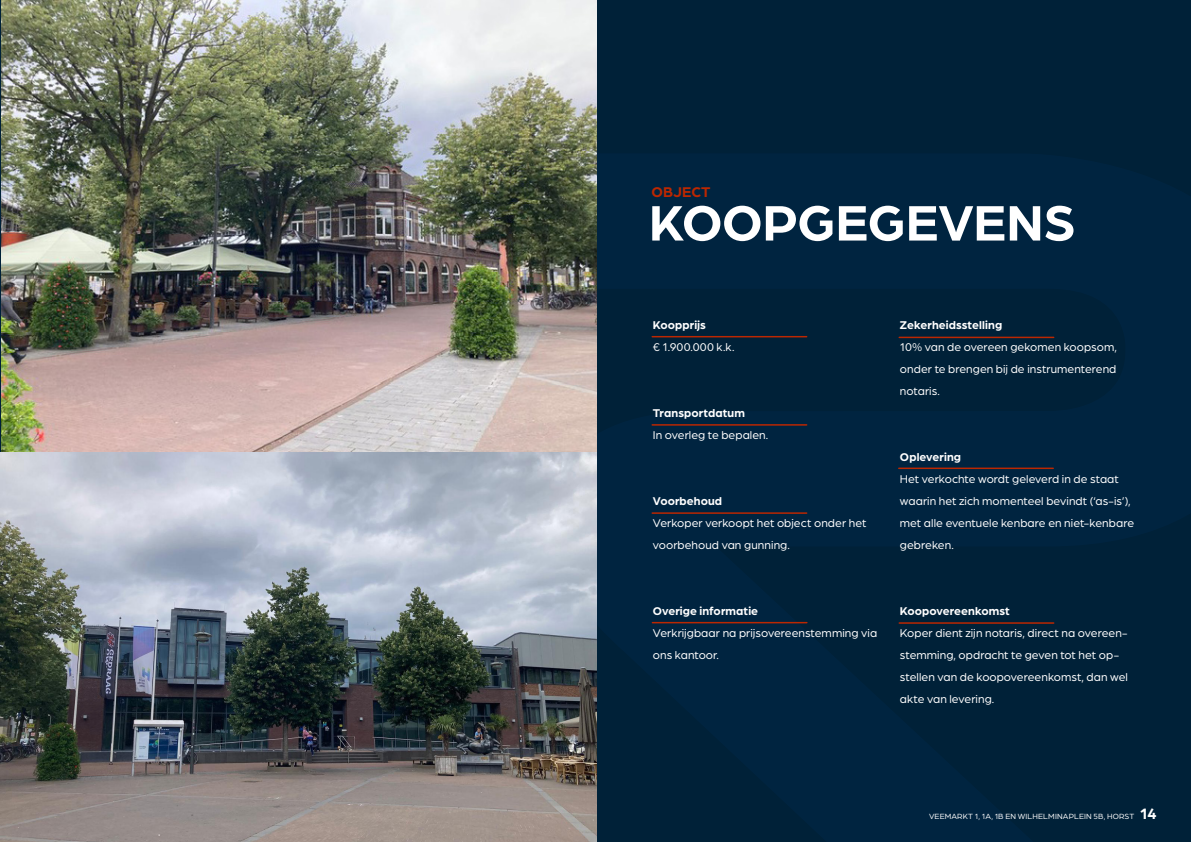
<style>
.page{position:relative;width:1191px;height:842px;background:#002138}
.page>*{position:absolute;margin:0;border:0;box-sizing:border-box;transform-origin:0 0}
.Koppen_groot_wit{font:700 53px "Arboria";letter-spacing:-.005em;color:#fff}
.Kopjes_klein_rood{font:700 15px "Arboria";letter-spacing:.01em;color:#bc2701}
.Broodtekst_wit{font:12px/22px "Arboria";letter-spacing:.005em;color:#fff}
.Broodtekst_wit-2{font:700 12px "Arboria";letter-spacing:.01em;color:#fff}
.t1{font:8px "Arboria";letter-spacing:.02em;color:#fff}
.s1{font-weight:700;font-size:16px}
</style>
<div class="page">
<img style="left:1px;top:0;width:595px;height:842px">
<hr style="left:652px;top:336px;width:154px;height:1px;background:#bc2701">
<hr style="left:899px;top:337px;width:154px;height:1px;background:#bc2701">
<hr style="left:652px;top:424px;width:154px;height:2px;background:#bc2701">
<hr style="left:899px;top:622px;width:154px;height:2px;background:#bc2701">
<hr style="left:652px;top:512px;width:154px;height:2px;background:#bc2701">
<hr style="left:898px;top:468px;width:155px;height:1px;background:#bc2701">
<hr style="left:652px;top:622px;width:155px;height:1px;background:#bc2701">
<p class="Kopjes_klein_rood" style="left:651px;top:181px;width:61px">OBJECT</p>
<p class="Koppen_groot_wit" style="left:649px;top:186px;width:428px">KOOPGEGEVENS</p>
<p class="Broodtekst_wit-2" style="left:653px;top:316px;width:55px">Koopprijs</p>
<p class="Broodtekst_wit" style="left:653px;top:335px;width:83px">€ 1.900.000 k.k.</p>
<p class="Broodtekst_wit-2" style="left:653px;top:404px;width:94px">Transportdatum</p>
<p class="Broodtekst_wit" style="left:653px;top:423px;width:117px">In overleg te bepalen.</p>
<p class="Broodtekst_wit-2" style="left:653px;top:492px;width:71px">Voorbehoud</p>
<p class="Broodtekst_wit" style="left:653px;top:511px;width:215px">Verkoper verkoopt het object onder het voorbehoud van gunning.</p>
<p class="Broodtekst_wit-2" style="left:653px;top:602px;width:107px">Overige informatie</p>
<p class="Broodtekst_wit" style="left:653px;top:621px;width:226px">Verkrijgbaar na prijsovereenstemming via ons kantoor.</p>
<p class="Broodtekst_wit-2" style="left:900px;top:316px;width:104px">Zekerheidsstelling</p>
<p class="Broodtekst_wit" style="left:900px;top:335px;width:218px;text-align:justify">10% van de overeen gekomen koopsom, onder te brengen bij de instrumenterend notaris.</p>
<p class="Broodtekst_wit-2" style="left:900px;top:448px;width:63px">Oplevering</p>
<p class="Broodtekst_wit" style="left:900px;top:467px;width:236px">Het verkochte wordt geleverd in de staat waarin het zich momenteel bevindt (‘as-is’), met alle eventuele kenbare en niet-kenbare gebreken.</p>
<p class="Broodtekst_wit-2" style="left:900px;top:602px;width:111px">Koopovereenkomst</p>
<p class="Broodtekst_wit" style="left:900px;top:621px;width:229px">Koper dient zijn notaris, direct na overeen&shy;stemming, opdracht te geven tot het op&shy;stellen van de koopovereenkomst, dan wel akte van levering.</p>
<p class="t1" style="left:929px;top:811px;width:229px">VEEMARKT 1, 1A, 1B EN WILHELMINAPLEIN 5B, HORST <span class="s1">14</span></p>
</div>
